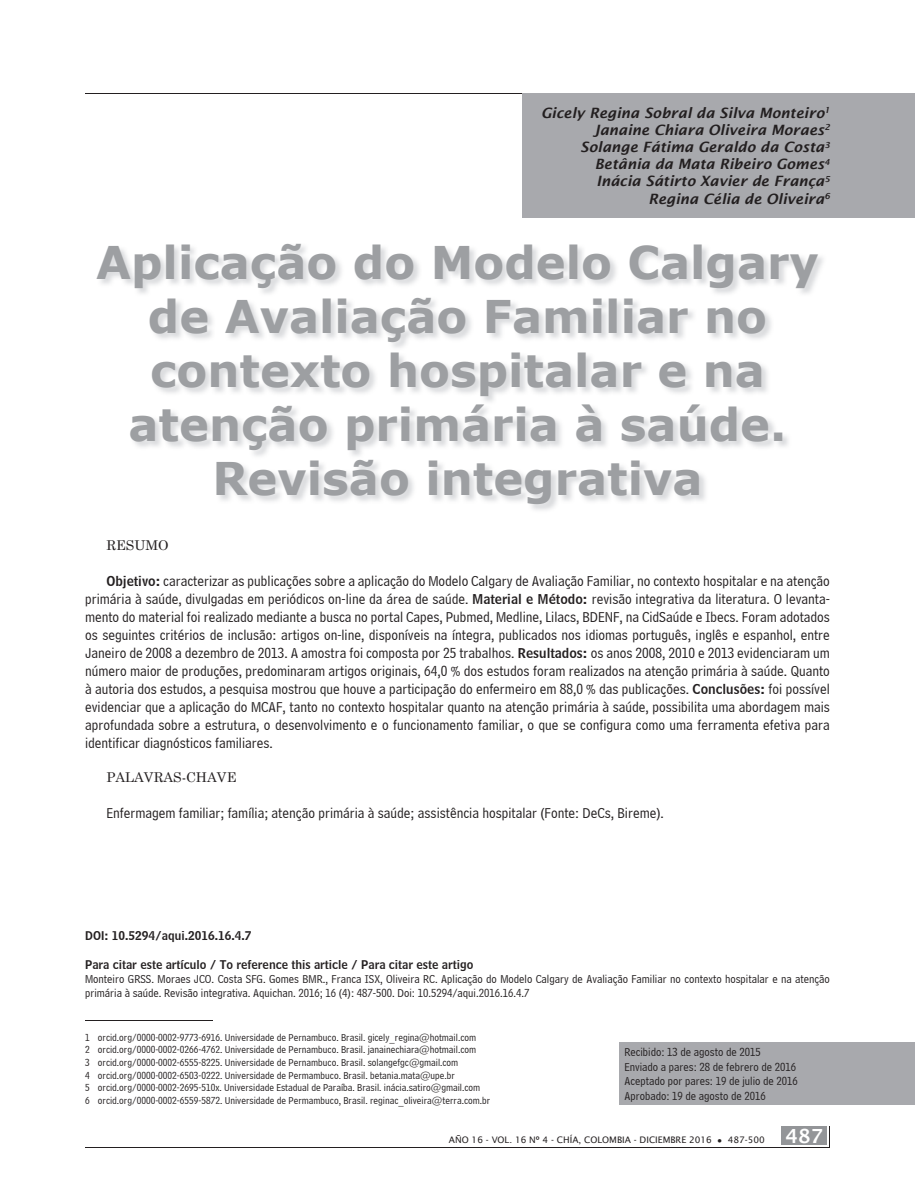
<style>
.page{position:relative;width:915px;height:1191px;background:#fff}
.page>*{position:absolute;margin:0;border:0;box-sizing:border-box;transform-origin:0 0}
.t1{font:700 45px/54px "MS Reference Sans Serif";color:#9d9fa2;text-align:center}
.t2{font:600 19.5px "Lucida Sans";color:#fff}
.t3{font:15px/18px "Bell Centennial BT Address";color:#231f20;text-align:justify}
.t4{font:italic 600 14.25px/17.1px "Lucida Sans";color:#231f20;text-align:right}
.t5{font:13.5px "Century Schoolbook";color:#231f20}
.t6{font:12px/14.4px "Bell Centennial BT Address";color:#231f20}
.t7{font:12px "Bell Centennial BT Name And Number";color:#231f20}
.t8{font:10.5px/12.6px "Bell Centennial BT Address";color:#231f20}
.t9{font:9px "Lucida Sans";color:#231f20}
.s1{font-family:"Bell Centennial BT Name And Number";font-size:13.5px}
.s2{font-family:"Abadi";font-weight:300;font-stretch:condensed;font-size:13.5px}
</style>
<div class="page">
<div style="left:781px;top:1126px;width:45px;height:19px;background:#939598"></div>
<hr style="left:85px;top:1147px;width:744px;height:1px;background:#231f20">
<hr style="left:85px;top:93px;width:744px;height:1px;background:#231f20">
<div style="left:619px;top:1042px;width:295px;height:62px;background:#a8a9ad"></div>
<div style="left:522px;top:93px;width:392px;height:125px;background:#a8a9ad"></div>
<hr style="left:85px;top:1020px;width:128px;height:1px;background:#231f20">
<p class="t4" style="left:541px;top:104px;width:290px">Gicely Regina Sobral da Silva Monteiro<sup>1<br></sup>Janaine Chiara Oliveira Moraes<sup>2<br></sup>Solange Fátima Geraldo da Costa<sup>3<br></sup>Betânia da Mata Ribeiro Gomes<sup>4<br></sup>Inácia Sátirto Xavier de França<sup>5<br></sup>Regina Célia de Oliveira<sup>6</sup></p>
<h1 class="t1" style="left:96px;top:234px;width:724px">Aplicação do Modelo Calgary de Avaliação Familiar no contexto hospitalar e na atenção primária à saúde.<br>Revisão integrativa</h1>
<p class="t5" style="left:106px;top:536px;width:64px">RESUMO</p>
<p class="t3" style="left:85px;top:572px;width:746px;text-indent:21px"><span class="s1">Objetivo:</span> caracterizar as publicações sobre a aplicação do Modelo Calgary de Avaliação Familiar, no contexto hospitalar e na atenção primária à saúde, divulgadas em periódicos on-line da área de saúde. <span class="s1">Material e Método:</span> revisão integrativa da literatura. O levanta&shy;mento do material foi realizado mediante a busca no portal Capes, Pubmed, Medline, Lilacs, BDENF, na CidSaúde e Ibecs. Foram adotados os seguintes critérios de inclusão: artigos on-line, disponíveis na íntegra, publicados nos idiomas português, inglês e espanhol, entre Janeiro de 2008 a dezembro de 2013. A amostra foi composta por 25 trabalhos. <span class="s1">Resultados:</span> os anos 2008, 2010 e 2013 evidenciaram um número maior de produções, predominaram artigos originais, 64,0 <span class="s2">%</span> dos estudos foram realizados na atenção primária à saúde. Quanto à autoria dos estudos, a pesquisa mostrou que houve a participação do enfermeiro em 88,0 <span class="s2">%</span> das publicações. <span class="s1">Conclusões:</span> foi possível evidenciar que a aplicação do MCAF, tanto no contexto hospitalar quanto na atenção primária à saúde, possibilita uma abordagem mais aprofundada sobre a estrutura, o desenvolvimento e o funcionamento familiar, o que se configura como uma ferramenta efetiva para identificar diagnósticos familiares.</p>
<p class="t5" style="left:106px;top:769px;width:131px">PALAVRAS-CHAVE</p>
<p class="t3" style="left:106px;top:804px;width:558px">Enfermagem familiar; família; atenção primária à saúde; assistência hospitalar (Fonte: DeCs, Bireme).</p>
<p class="t7" style="left:85px;top:927px;width:168px">DOI: 10.5294/aqui.2016.16.4.7</p>
<p class="t7" style="left:85px;top:956px;width:389px">Para citar este artículo / To reference this article / Para citar este artigo</p>
<p class="t6" style="left:85px;top:971px;width:746px">Monteiro GRSS. Moraes JCO. Costa SFG. Gomes BMR., Franca ISX, Oliveira RC. Aplicação do Modelo Calgary de Avaliação Familiar no contexto hospitalar e na atenção primária à saúde. Revisão integrativa. Aquichan. 2016; 16 (4): 487-500. Doi: 10.5294/aqui.2016.16.4.7</p>
<p class="t8" style="left:85px;top:1030px;width:406px">1 orcid.org/0000-0002-9773-6916. Universidade de Pernambuco. Brasil. gicely_regina@hotmail.com<br>2 orcid.org/0000-0002-0266-4762. Universidade de Pernambuco. Brasil. janainechiara@hotmail.com<br>3 orcid.org/0000-0002-6555-8225. Universidade de Pernambuco. Brasil. solangefgc@gmail.com<br>4 orcid.org/0000-0002-6503-0222. Universidade de Permambuco. Brasil. betania.mata@upe.br<br>5 orcid.org/0000-0002-2695-510x. Universidade Estadual de Paraíba. Brasil. inácia.satiro@gmail.com<br>6 orcid.org/0000-0002-6559-5872. Universidade de Permambuco, Brasil. reginac_oliveira@terra.com.br</p>
<p class="t6" style="left:624px;top:1045px;width:175px">Recibido: 13 de agosto de 2015<br>Enviado a pares: 28 de febrero de 2016<br>Aceptado por pares: 19 de julio de 2016<br>Aprobado: 19 de agosto de 2016</p>
<p class="t9" style="left:449px;top:1135px;width:317px">AÑO 16 - VOL. 16 Nº 4 - CHÍA, COLOMBIA - DICIEMBRE 2016 ● 487-500</p>
<h2 class="t2" style="left:785px;top:1125px;width:39px">487</h2>
</div>
